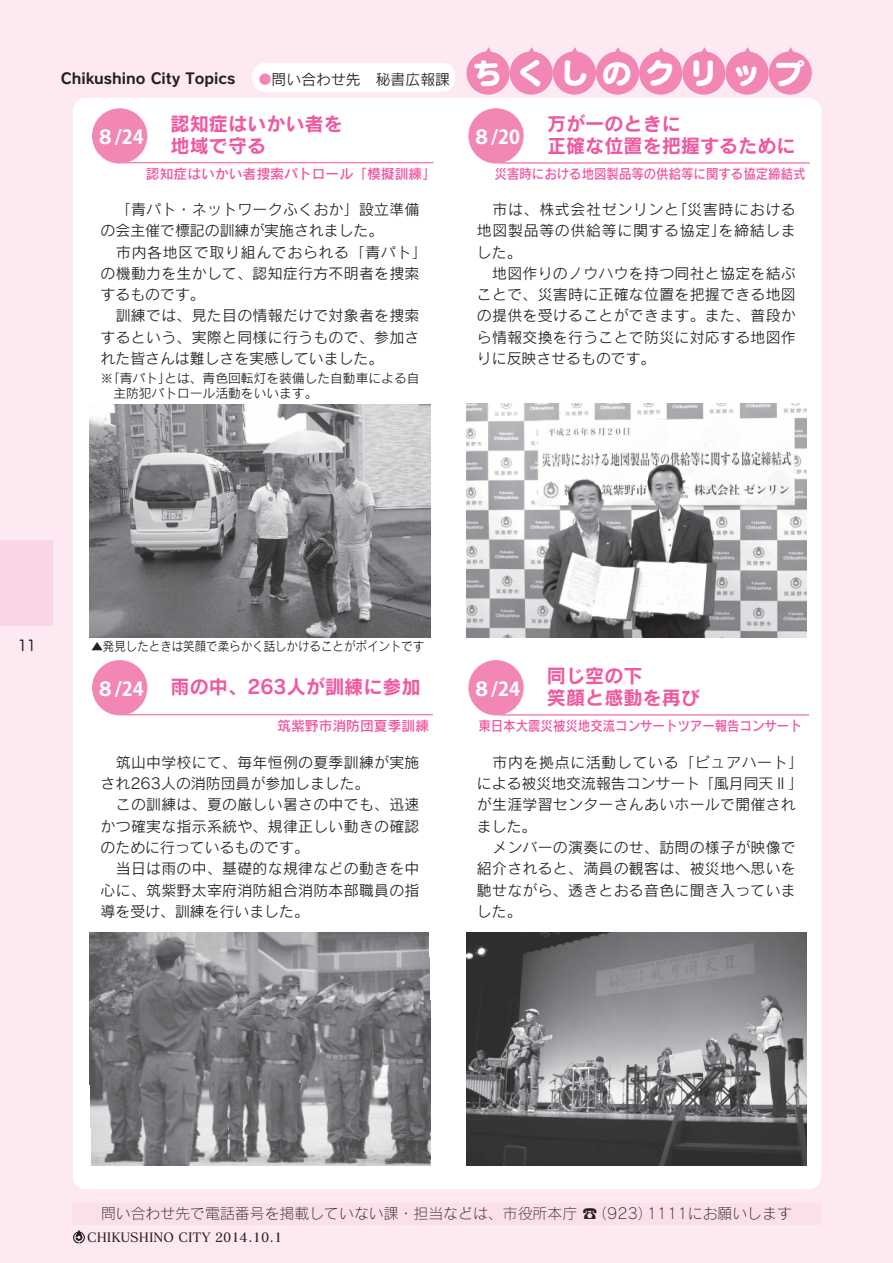
<style>
.page{position:relative;width:893px;height:1263px;background:#fce9f1}
.page>*{position:absolute;margin:0;border:0;box-sizing:border-box;transform-origin:0 0}
.t1{font:19.2px/22px "Rodin Pro B";color:#ef59a1}
.t2{font:700 19.2px "Koz Go Pro";color:#fff}
.t3{font:14.85px/21.3px "Rodin Pro M";letter-spacing:.02em;color:#231f20;text-align:justify}
.t4{font:14.85px/21.3px "Rodin Pro M";color:#231f20}
.t5{font:14.85px "Rodin Pro L";color:#231f20}
.t6{font:14.85px "Rodin Pro B";color:#231f20}
.t7{font:14.85px "Hira Maru Pro W4";color:#231f20;scale:.9 1}
.t8{font:13.8px "Rodin Pro DB";color:#ef59a1;scale:.9 1}
.t9{font:13.8px "Rodin Pro DB";color:#ef59a1}
.t10{font:12.75px/14.9px "Rodin Pro M";color:#231f20}
.t11{font:12.75px "Rodin Pro M";color:#231f20;scale:.9 1}
.t12{font:12.75px "Matisse Pro DB";color:#231f20}
.s1{font-size:12.75px;color:#f287b6}
.s2{font-family:"Seurat CID EB Adobe Japan 1 2";font-size:29.1px;color:#fff}
.s3{font-family:"Osaka"}
</style>
<div class="page">
<svg style="left:486px;top:47px;width:5px;height:4px"></svg>
<div style="left:466px;top:51px;width:44px;height:44px;background:#f287b6;border-radius:50%"></div>
<svg style="left:521px;top:47px;width:13px;height:7px"></svg>
<div style="left:510px;top:51px;width:43px;height:44px;background:#f287b6;border-radius:50%"></div>
<svg style="left:564px;top:47px;width:13px;height:7px"></svg>
<div style="left:553px;top:51px;width:43px;height:44px;background:#f287b6;border-radius:50%"></div>
<svg style="left:616px;top:47px;width:12px;height:7px"></svg>
<div style="left:596px;top:51px;width:43px;height:44px;background:#f287b6;border-radius:50%"></div>
<svg style="left:659px;top:47px;width:12px;height:7px"></svg>
<div style="left:639px;top:51px;width:43px;height:44px;background:#f287b6;border-radius:50%"></div>
<svg style="left:702px;top:47px;width:14px;height:8px"></svg>
<div style="left:682px;top:51px;width:43px;height:44px;background:#f287b6;border-radius:50%"></div>
<svg style="left:745px;top:47px;width:5px;height:4px"></svg>
<div style="left:725px;top:51px;width:44px;height:44px;background:#f287b6;border-radius:50%"></div>
<svg style="left:780px;top:47px;width:13px;height:7px"></svg>
<div style="left:769px;top:51px;width:43px;height:44px;background:#f287b6;border-radius:50%"></div>
<div style="left:252px;top:63px;width:203px;height:29px;background:#fff;border-radius:13px"></div>
<div style="left:0;top:540px;width:53px;height:85px;background:#fad5e5"></div>
<svg style="left:73px;top:1230px;width:12px;height:13px"></svg>
<div style="left:72px;top:1203px;width:749px;height:22px;background:#fbdfeb"></div>
<div style="left:73px;top:98px;width:748px;height:1091px;background:#fff;border-radius:13px"></div>
<div style="left:92px;top:660px;width:55px;height:55px;background:#f287b6;border-radius:50%"></div>
<div style="left:468px;top:660px;width:56px;height:55px;background:#f287b6;border-radius:50%"></div>
<div style="left:468px;top:108px;width:56px;height:55px;background:#f287b6;border-radius:50%"></div>
<div style="left:92px;top:108px;width:55px;height:56px;background:#f287b6;border-radius:50%"></div>
<hr style="left:124px;top:162px;width:310px;height:1px;background:#f287b6">
<hr style="left:500px;top:162px;width:310px;height:2px;background:#f287b6">
<img style="left:466px;top:404px;width:340px;height:234px">
<hr style="left:499px;top:714px;width:310px;height:2px;background:#f287b6">
<img style="left:466px;top:932px;width:340px;height:234px">
<hr style="left:123px;top:714px;width:310px;height:1px;background:#f287b6">
<img style="left:90px;top:932px;width:340px;height:234px">
<img style="left:90px;top:404px;width:340px;height:233px">
<p class="t6" style="left:61px;top:68px;width:176px">Chikushino City Topics</p>
<p class="t4" style="left:259px;top:68px;width:547px"><span class="s1">●</span>問い合わせ先　秘書広報課 <span class="s2">ちくしのクリップ</span></p>
<p class="t1" style="left:171px;top:112px;width:174px">認知症はいかい者を地域で守る</p>
<p class="t1" style="left:547px;top:112px;width:250px">万が一のときに<br>正確な位置を把握するために</p>
<p class="t8" style="left:495px;top:165px;width:347px">災害時における地図製品等の供給等に関する協定締結式</p>
<p class="t3" style="left:477px;top:198px;width:320px;text-indent:16px">市は、株式会社ゼンリンと｢災害時における地図製品等の供給等に関する協定｣を締結しました。</p>
<p class="t3" style="left:477px;top:262px;width:320px;text-indent:15px">地図作りのノウハウを持つ同社と協定を結ぶことで、災害時に正確な位置を把握できる地図の提供を受けることができます。また、普段から情報交換を行うことで防災に対応する地図作りに反映させるものです。</p>
<p class="t2" style="left:96px;top:125px;width:49px">８/24</p>
<p class="t2" style="left:472px;top:125px;width:49px">８/20</p>
<p class="t9" style="left:146px;top:165px;width:292px">認知症はいかい者捜索パトロール「模擬訓練」</p>
<p class="t4" style="left:101px;top:198px;width:320px;text-indent:15px">「青パト・ネットワークふくおか」設立準備の会主催で標記の訓練が実施されました。</p>
<p class="t3" style="left:101px;top:241px;width:328px;text-align:left;text-indent:16px">市内各地区で取り組んでおられる「青パト」の機動力を生かして、認知症行方不明者を捜索するものです。</p>
<p class="t3" style="left:101px;top:305px;width:320px;text-indent:15px">訓練では、見た目の情報だけで対象者を捜索するという、実際と同様に行うもので、参加された皆さんは難しさを実感していました。</p>
<p class="t10" style="left:113px;top:371px;width:308px;text-indent:-13px">※｢青パト｣とは、青色回転灯を装備した自動車による自主防犯パトロール活動をいいます。</p>
<p class="t7" style="left:18px;top:632px;width:21px">11</p>
<p class="t11" style="left:91px;top:637px;width:371px">▲発見したときは笑顔で柔らかく話しかけることがポイントです</p>
<p class="t1" style="left:547px;top:664px;width:155px">同じ空の下<br>笑顔と感動を再び</p>
<p class="t8" style="left:478px;top:716px;width:361px">東日本大震災被災地交流コンサートツアー報告コンサート</p>
<p class="t3" style="left:477px;top:751px;width:328px;text-align:left;text-indent:16px">市内を拠点に活動している「ピュアハート」による被災地交流報告コンサート「風月同天Ⅱ」が生涯学習センターさんあいホールで開催されました。</p>
<p class="t3" style="left:477px;top:836px;width:320px;text-indent:15px">メンバーの演奏にのせ、訪問の様子が映像で紹介されると、満員の観客は、被災地へ思いを馳せながら、透きとおる音色に聞き入っていました。</p>
<p class="t1" style="left:171px;top:675px;width:252px">雨の中、263人が訓練に参加</p>
<p class="t9" style="left:277px;top:716px;width:154px">筑紫野市消防団夏季訓練</p>
<p class="t3" style="left:101px;top:751px;width:320px;text-indent:15px">筑山中学校にて、毎年恒例の夏季訓練が実施され263人の消防団員が参加しました。</p>
<p class="t3" style="left:101px;top:794px;width:320px;text-indent:15px">この訓練は、夏の厳しい暑さの中でも、迅速かつ確実な指示系統や、規律正しい動きの確認のために行っているものです。</p>
<p class="t3" style="left:101px;top:857px;width:320px;text-indent:15px">当日は雨の中、基礎的な規律などの動きを中心に、筑紫野太宰府消防組合消防本部職員の指導を受け、訓練を行いました。</p>
<p class="t2" style="left:96px;top:677px;width:49px">８/24</p>
<p class="t2" style="left:472px;top:677px;width:49px">８/24</p>
<p class="t5" style="left:101px;top:1204px;width:692px">問い合わせ先で電話番号を掲載していない課・担当などは、市役所本庁 <span class="s3">☎</span>（923）1111にお願いします</p>
<p class="t12" style="left:87px;top:1229px;width:197px">CHIKUSHINO CITY 2014.10.1</p>
</div>
